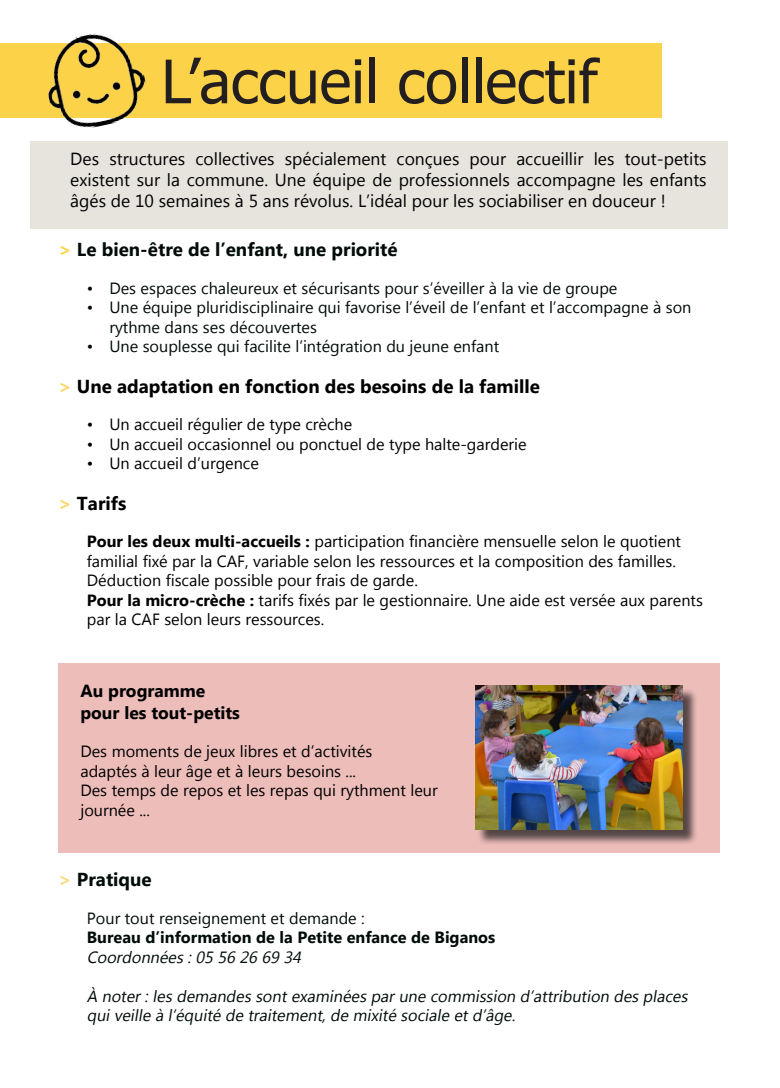
<style>
.page{position:relative;width:780px;height:1088px;background:#fff}
.page>*{position:absolute;margin:0;border:0;box-sizing:border-box;transform-origin:0 0}
.t1{font:60px "Tahoma";color:#231f20}
.t2{font:700 18.75px "Lao UI";color:#000002}
.t3{font:700 18.75px "Lao UI";color:#010b08}
.t4{font:700 18.75px "Lao UI";color:#010c08}
.t5{font:700 18.75px "Lao UI";color:#000001}
.t6{font:17.5px/21px "Lao UI";color:#000001;text-align:justify}
.t7{font:700 17.5px "Lao UI";color:#000001}
.t8{font:16.25px/19.5px "Lao UI";color:#000001}
.t9{font:16.25px/19.5px "Lao UI";color:#010b08}
.t10{font:italic 16.25px/19.5px "Lao UI";color:#010c08}
.t11{font:16.25px "Lao UI";color:#000002}
.t12{font:700 16.25px "Lao UI";color:#010c08}
.t13{font:16.25px "Lao UI";color:#010c08}
.s1{color:#fcd249}
.s2{color:#fcd667}
.s3{font-weight:700}
.s4{color:#fada7e}
</style>
<div class="page">
<div style="left:30px;top:141px;width:697px;height:88px;background:#e6e4dd"></div>
<div style="left:0;top:43px;width:661px;height:75px;background:#fcd249"></div>
<img style="left:48px;top:33px;width:98px;height:95px">
<div style="left:58px;top:663px;width:661px;height:189px;background:#edbdba"></div>
<div style="left:477px;top:687px;width:221px;height:158px;background:#231f20;opacity:.75"></div>
<img style="left:475px;top:686px;width:207px;height:144px">
<p class="t1" style="left:161px;top:41px;width:438px">L’accueil collectif</p>
<p class="t6" style="left:70px;top:148px;width:638px">Des structures collectives spécialement conçues pour accueillir les tout-petits existent sur la commune. Une équipe de professionnels accompagne les enfants âgés de 10 semaines à 5 ans révolus. L’idéal pour les sociabiliser en douceur !</p>
<p class="t3" style="left:58px;top:237px;width:340px"><span class="s1">&gt;</span> Le bien-être de l’enfant, une priorité</p>
<p class="t9" style="left:87px;top:278px;width:532px">• Des espaces chaleureux et sécurisants pour s’éveiller à la vie de groupe</p>
<p class="t9" style="left:109px;top:297px;width:583px;text-indent:-22px">• Une équipe pluridisciplinaire qui favorise l’éveil de l’enfant et l’accompagne à son rythme dans ses découvertes</p>
<p class="t9" style="left:87px;top:336px;width:414px">• Une souplesse qui facilite l’intégration du jeune enfant</p>
<p class="t2" style="left:58px;top:374px;width:483px"><span class="s2">&gt;</span> Une adaptation en fonction des besoins de la famille</p>
<p class="t11" style="left:87px;top:414px;width:267px">• Un accueil régulier de type crèche</p>
<p class="t11" style="left:87px;top:433px;width:441px">• Un accueil occasionnel ou ponctuel de type halte-garderie</p>
<p class="t11" style="left:87px;top:453px;width:174px">• Un accueil d’urgence</p>
<p class="t5" style="left:58px;top:491px;width:69px"><span class="s2">&gt;</span> Tarifs</p>
<p class="t8" style="left:87px;top:531px;width:595px"><span class="s3">Pour les deux multi-accueils :</span> participation financière mensuelle selon le quotient familial fixé par la CAF, variable selon les ressources et la composition des familles.<br>Déduction fiscale possible pour frais de garde.</p>
<p class="t8" style="left:87px;top:590px;width:617px"><span class="s3">Pour la micro-crèche :</span> tarifs fixés par le gestionnaire. Une aide est versée aux parents par la CAF selon leurs ressources.</p>
<p class="t7" style="left:80px;top:679px;width:126px">Au programme</p>
<p class="t7" style="left:80px;top:701px;width:161px">pour les tout-petits</p>
<p class="t8" style="left:80px;top:741px;width:293px">Des moments de jeux libres et d’activités</p>
<p class="t8" style="left:80px;top:760px;width:277px">adaptés à leur âge et à leurs besoins ...</p>
<p class="t8" style="left:80px;top:780px;width:359px">Des temps de repos et les repas qui rythment leur journée ...</p>
<p class="t4" style="left:58px;top:867px;width:95px"><span class="s4">&gt;</span> Pratique</p>
<p class="t13" style="left:87px;top:907px;width:279px">Pour tout renseignement et demande :</p>
<p class="t12" style="left:87px;top:926px;width:410px">Bureau d’information de la Petite enfance de Biganos</p>
<p class="t10" style="left:87px;top:946px;width:219px">Coordonnées:05 56 26 69 34</p>
<p class="t10" style="left:87px;top:985px;width:605px">À noter : les demandes sont examinées par une commission d’attribution des places qui veille à l’équité de traitement, de mixité sociale et d’âge.</p>
</div>
